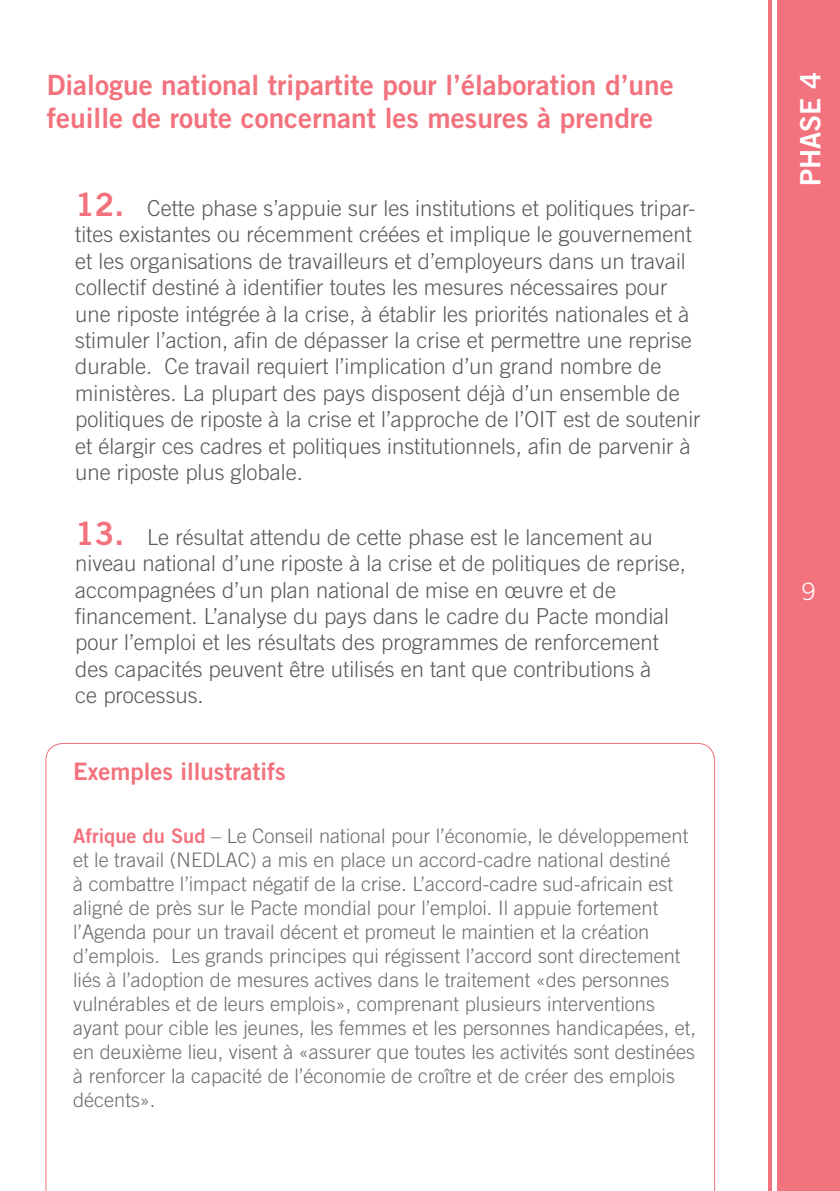
<style>
.page{position:relative;width:840px;height:1191px;background:#fff}
.page>*{position:absolute;margin:0;border:0;box-sizing:border-box;transform-origin:0 0}
.t1{font:28px/33.6px "Trade Gothic Bold Two";color:#f2727d}
.t2{font:28px "Trade Gothic Bold Two";color:#fff}
.t3{font:24px "Trade Gothic Bold Two";color:#f2727d}
.t4{font:300 24px "Trade Gothic";color:#fff}
.t5{font:300 22px/26.4px "Trade Gothic";color:#57585a}
.t6{font:300 20px/24px "Trade Gothic";color:#6c6d70}
.s1{font-family:"Trade Gothic Bold Two";font-weight:400;font-size:32px;color:#f2727d}
.s2{font-family:"Trade Gothic Bold Two";font-weight:400;color:#f2727d}
</style>
<div class="page">
<div style="left:777px;top:0;width:62px;height:1191px;background:#f2727d"></div>
<hr style="left:768px;top:0;width:3px;height:1191px;background:#f2727d">
<svg style="left:45px;top:743px;width:669px;height:448px"></svg>
<p class="t1" style="left:47px;top:67px;width:628px">Dialogue national tripartite pour l’élaboration d’une feuille de route concernant les mesures à prendre</p>
<p class="t5" style="left:75px;top:195px;width:626px"><span class="s1">12.</span> Cette phase s’appuie sur les institutions et politiques tripar&shy;tites existantes ou récemment créées et implique le gouvernement et les organisations de travailleurs et d’employeurs dans un travail collectif destiné à identifier toutes les mesures nécessaires pour une riposte intégrée à la crise, à établir les priorités nationales et à stimuler l’action, afin de dépasser la crise et permettre une reprise durable. Ce travail requiert l’implication d’un grand nombre de ministères. La plupart des pays disposent déjà d’un ensemble de politiques de riposte à la crise et l’approche de l’OIT est de soutenir et élargir ces cadres et politiques institutionnels, afin de parvenir à une riposte plus globale.</p>
<p class="t5" style="left:75px;top:523px;width:578px"><span class="s1">13.</span> Le résultat attendu de cette phase est le lancement au</p>
<p class="t5" style="left:75px;top:550px;width:611px">niveau national d’une riposte à la crise et de politiques de reprise,</p>
<p class="t5" style="left:75px;top:576px;width:542px">accompagnées d’un plan national de mise en œuvre et de</p>
<p class="t5" style="left:75px;top:603px;width:595px">financement. L’analyse du pays dans le cadre du Pacte mondial</p>
<p class="t5" style="left:75px;top:629px;width:585px">pour l’emploi et les résultats des programmes de renforcement</p>
<p class="t5" style="left:75px;top:655px;width:577px">des capacités peuvent être utilisés en tant que contributions à</p>
<p class="t5" style="left:75px;top:682px;width:130px">ce processus.</p>
<p class="t3" style="left:73px;top:756px;width:214px">Exemples illustratifs</p>
<p class="t6" style="left:73px;top:823px;width:624px"><span class="s2">Afrique du Sud</span> – Le Conseil national pour l’économie, le développement et le travail (NEDLAC) a mis en place un accord-cadre national destiné<br>à combattre l’impact négatif de la crise. L’accord-cadre sud-africain est aligné de près sur le Pacte mondial pour l’emploi. Il appuie fortement l’Agenda pour un travail décent et promeut le maintien et la création d’emplois. Les grands principes qui régissent l’accord sont directement liés à l’adoption de mesures actives dans le traitement «des personnes vulnérables et de leurs emplois», comprenant plusieurs interventions ayant pour cible les jeunes, les femmes et les personnes handicapées, et, en deuxième lieu, visent à «assurer que toutes les activités sont destinées à renforcer la capacité de l’économie de croître et de créer des emplois décents».</p>
<p class="t2" style="left:792px;top:186px;width:116px;rotate:-90deg">PHASE 4</p>
<p class="t4" style="left:801px;top:577px;width:15px">9</p>
</div>
